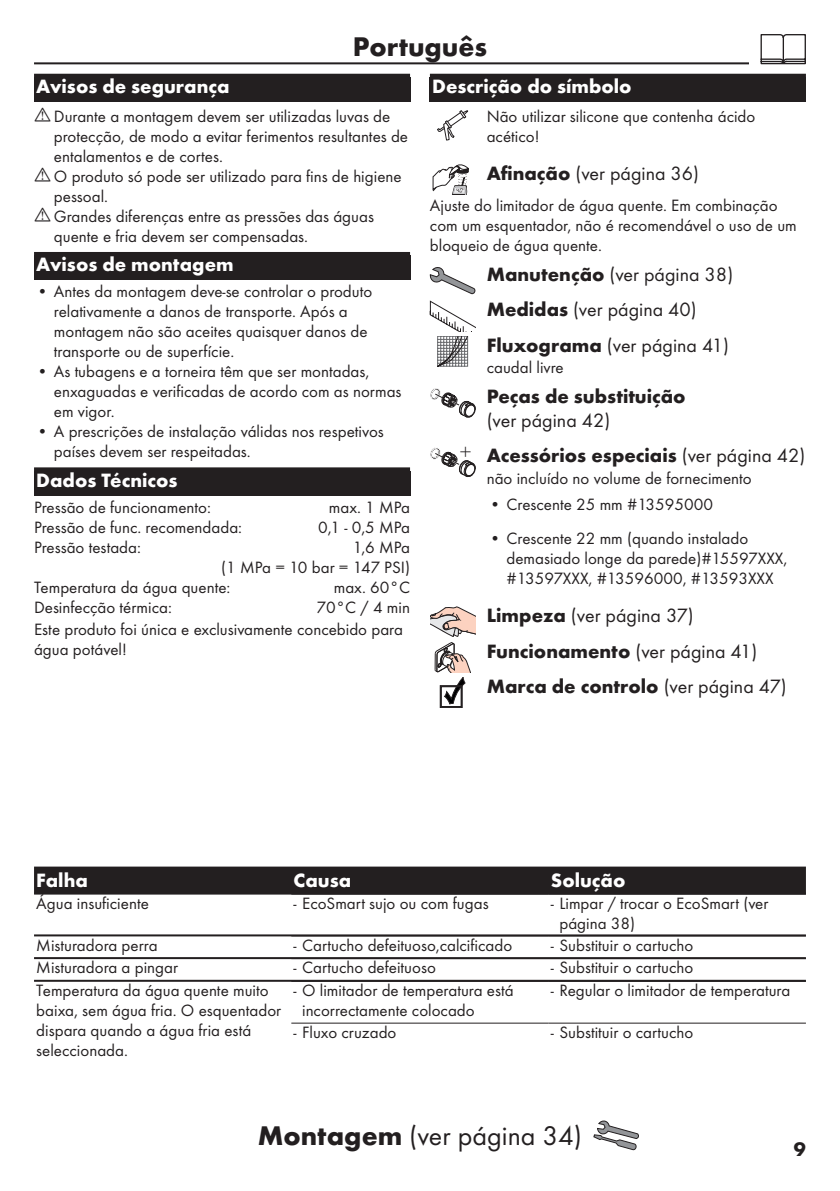
<style>
.page{position:relative;width:840px;height:1191px;background:#fff}
.page>*{position:absolute;margin:0;border:0;box-sizing:border-box;transform-origin:0 0}
.t1{font:28px "Futura TOT Boo";color:#231f20}
.t2{font:700 28px "Futura TOT";color:#231f20}
.t3{font:300 21.2px "Futura TOT";color:#231f20}
.t4{font:20px/35.4px "Futura TOT Boo";color:#231f20}
.t5{font:700 20px/35.4px "Futura TOT";color:#231f20}
.t6{font:700 20px "Futura TOT";color:#fff}
.t7{font:17px/20px "Futura TOT Boo";color:#231f20}
.s1{font-family:"Futura TOT";font-weight:700}
.s2{font-family:"Futura TOT Boo";font-weight:400}
</style>
<div class="page">
<hr style="left:34px;top:62px;width:771px;height:2px;background:#231f20">
<div style="left:748px;top:34px;width:68px;height:34px;background:#fff"></div>
<svg style="left:760px;top:34px;width:45px;height:30px"></svg>
<div style="left:34px;top:74px;width:376px;height:28px;background:#231f20"></div>
<div style="left:34px;top:252px;width:376px;height:28px;background:#231f20"></div>
<div style="left:34px;top:467px;width:376px;height:28px;background:#231f20"></div>
<div style="left:429px;top:74px;width:376px;height:28px;background:#231f20"></div>
<svg style="left:437px;top:110px;width:31px;height:30px"></svg>
<svg style="left:432px;top:164px;width:36px;height:31px"></svg>
<svg style="left:429px;top:267px;width:46px;height:27px"></svg>
<svg style="left:429px;top:301px;width:46px;height:65px"></svg>
<svg style="left:430px;top:388px;width:45px;height:30px"></svg>
<svg style="left:430px;top:447px;width:45px;height:30px"></svg>
<svg style="left:430px;top:606px;width:45px;height:101px"></svg>
<div style="left:34px;top:866px;width:771px;height:26px;background:#231f20"></div>
<hr style="left:34px;top:892px;width:771px;height:2px;background:#231f20">
<hr style="left:34px;top:934px;width:771px;height:2px;background:#231f20">
<hr style="left:34px;top:957px;width:771px;height:2px;background:#231f20">
<hr style="left:34px;top:979px;width:771px;height:2px;background:#231f20">
<hr style="left:291px;top:1022px;width:257px;height:1px;background:#231f20">
<hr style="left:548px;top:1022px;width:257px;height:1px;background:#231f20">
<svg style="left:593px;top:1120px;width:45px;height:30px"></svg>
<h1 class="t2" style="left:352px;top:29px;width:136px">Português</h1>
<p class="t6" style="left:36px;top:74px;width:195px">Avisos de segurança</p>
<p class="t7" style="left:54px;top:106px;width:355px">Durante a montagem devem ser utilizadas luvas de protecção, de modo a evitar ferimentos resultantes de entalamentos e de cortes.<br>O produto só pode ser utilizado para fins de higiene pessoal.<br>Grandes diferenças entre as pressões das águas quente e fria devem ser compensadas.</p>
<p class="t6" style="left:36px;top:252px;width:199px">Avisos de montagem</p>
<p class="t7" style="left:54px;top:281px;width:320px;text-indent:-17px">• Antes da montagem deve-se controlar o produto relativamente a danos de transporte. Após a montagem não são aceites quaisquer danos de transporte ou de superfície.</p>
<p class="t7" style="left:54px;top:361px;width:349px;text-indent:-17px">• As tubagens e a torneira têm que ser montadas, enxaguadas e verificadas de acordo com as normas em vigor.</p>
<p class="t7" style="left:54px;top:421px;width:331px;text-indent:-17px">• A prescrições de instalação válidas nos respetivos países devem ser respeitadas.</p>
<p class="t6" style="left:36px;top:468px;width:143px">Dados Técnicos</p>
<p class="t7" style="left:34px;top:497px;width:178px">Pressão de funcionamento:</p>
<p class="t7" style="left:329px;top:497px;width:83px">max. 1 MPa</p>
<p class="t7" style="left:34px;top:517px;width:209px">Pressão de func. recomendada:</p>
<p class="t7" style="left:318px;top:517px;width:93px">0,1 - 0,5 MPa</p>
<p class="t7" style="left:34px;top:537px;width:108px">Pressão testada:</p>
<p class="t7" style="left:352px;top:537px;width:59px">1,6 MPa</p>
<p class="t7" style="left:221px;top:557px;width:190px">(1 MPa = 10 bar = 147 PSI)</p>
<p class="t7" style="left:34px;top:577px;width:198px">Temperatura da água quente:</p>
<p class="t7" style="left:333px;top:577px;width:78px">max. 60°C</p>
<p class="t7" style="left:34px;top:597px;width:139px">Desinfecção térmica:</p>
<p class="t7" style="left:34px;top:595px;width:377px;line-height:22.8px;text-indent:282px">70°C / 4 min<br>Este produto foi única e exclusivamente concebido para</p>
<p class="t7" style="left:34px;top:639px;width:94px">água potável!</p>
<p class="t6" style="left:432px;top:74px;width:201px">Descrição do símbolo</p>
<p class="t7" style="left:486px;top:106px;width:270px">Não utilizar silicone que contenha ácido acético!</p>
<p class="t4" style="left:486px;top:155px;width:214px"><span class="s1">Afinação</span> (ver página 36)</p>
<p class="t7" style="left:429px;top:195px;width:368px">Ajuste do limitador de água quente. Em combinação com um esquentador, não é recomendável o uso de um bloqueio de água quente.</p>
<p class="t4" style="left:486px;top:256px;width:248px"><span class="s1">Manutenção</span> (ver página 38)<br><span class="s1">Medidas</span> (ver página 40)<br><span class="s1">Fluxograma</span> (ver página 41)</p>
<p class="t7" style="left:486px;top:357px;width:79px">caudal livre</p>
<p class="t5" style="left:486px;top:378px;width:200px">Peças de substituição</p>
<p class="t4" style="left:486px;top:402px;width:125px">(ver página 42)</p>
<p class="t5" style="left:486px;top:438px;width:320px">Acessórios especiais <span class="s2">(ver página 42)</span></p>
<p class="t7" style="left:486px;top:468px;width:266px">não incluído no volume de fornecimento</p>
<p class="t7" style="left:489px;top:494px;width:225px">• Crescente 25 mm #13595000</p>
<p class="t7" style="left:506px;top:528px;width:282px;text-indent:-17px">• Crescente 22 mm (quando instalado demasiado longe da parede)#15597XXX, #13597XXX, #13596000, #13593XXX</p>
<p class="t4" style="left:486px;top:597px;width:208px"><span class="s1">Limpeza</span> (ver página 37)</p>
<p class="t5" style="left:486px;top:633px;width:301px">Funcionamento <span class="s2">(ver página 41)<br></span>Marca de controlo <span class="s2">(ver página 47)</span></p>
<p class="t3" style="left:459px;top:440px;width:13px">+</p>
<p class="t6" style="left:36px;top:868px;width:53px">Falha</p>
<p class="t6" style="left:293px;top:868px;width:59px">Causa</p>
<p class="t6" style="left:550px;top:868px;width:76px">Solução</p>
<p class="t7" style="left:36px;top:893px;width:114px">Água insuficiente</p>
<p class="t7" style="left:293px;top:893px;width:196px">- EcoSmart sujo ou com fugas</p>
<p class="t7" style="left:559px;top:893px;width:210px;text-indent:-8px">- Limpar / trocar o EcoSmart (ver página 38)</p>
<p class="t7" style="left:36px;top:934px;width:123px">Misturadora perra</p>
<p class="t7" style="left:293px;top:934px;width:220px">- Cartucho defeituoso,calcificado</p>
<p class="t7" style="left:550px;top:934px;width:144px">- Substituir o cartucho</p>
<p class="t7" style="left:36px;top:957px;width:143px">Misturadora a pingar</p>
<p class="t7" style="left:293px;top:957px;width:144px">- Cartucho defeituoso</p>
<p class="t7" style="left:550px;top:957px;width:144px">- Substituir o cartucho</p>
<p class="t7" style="left:36px;top:980px;width:246px">Temperatura da água quente muito baixa, sem água fria. O esquentador dispara quando a água fria está seleccionada.</p>
<p class="t7" style="left:302px;top:980px;width:213px;text-indent:-8px">- O limitador de temperatura está incorrectamente colocado</p>
<p class="t7" style="left:550px;top:980px;width:241px">- Regular o limitador de temperatura</p>
<p class="t7" style="left:293px;top:1022px;width:104px">- Fluxo cruzado</p>
<p class="t7" style="left:550px;top:1022px;width:144px">- Substituir o cartucho</p>
<h1 class="t1" style="left:258px;top:1119px;width:325px"><span class="s1">Montagem</span> (ver página 34)</h1>
<p class="t5" style="left:793px;top:1131px;width:13px">9</p>
</div>
